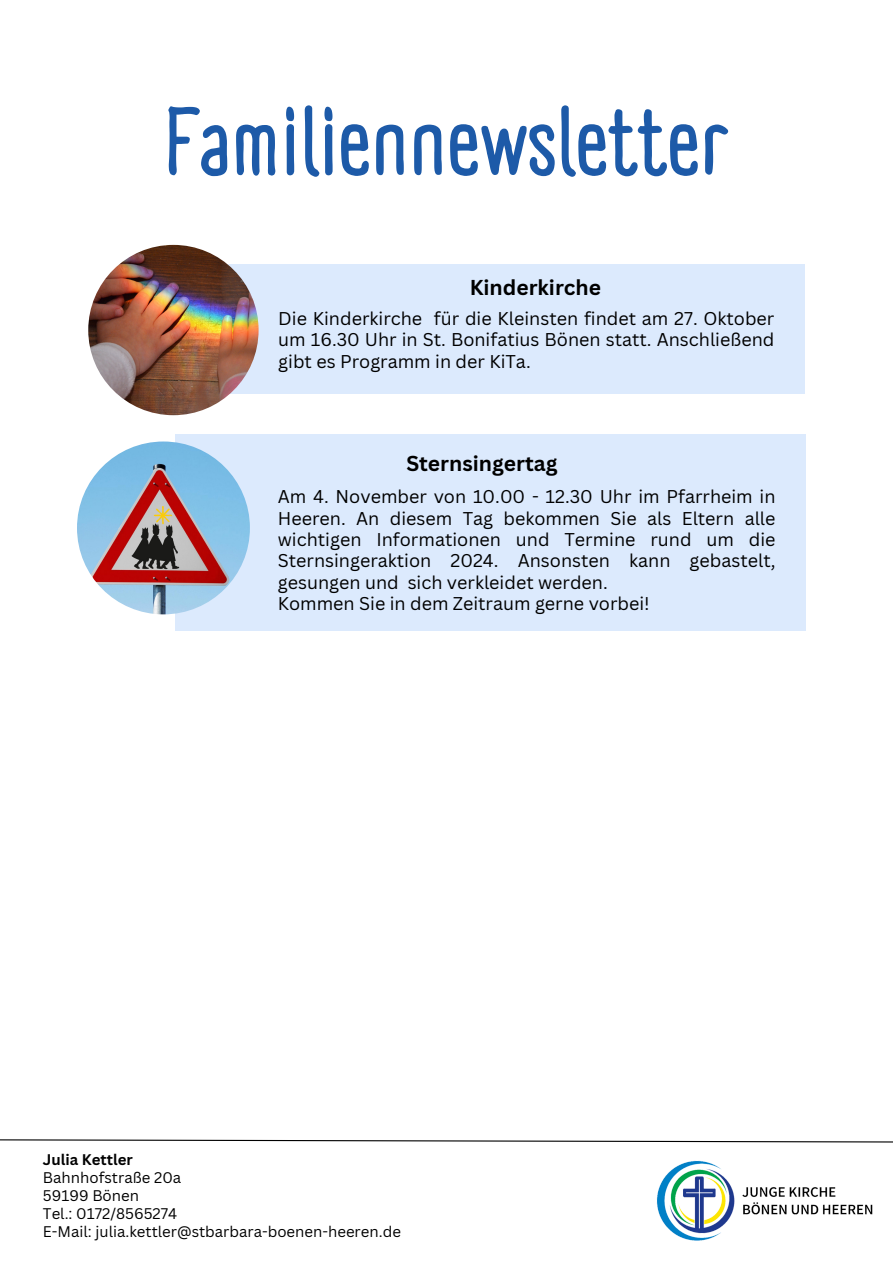
<style>
.page{position:relative;width:893px;height:1264px;background:#fff}
.page>*{position:absolute;margin:0;border:0;box-sizing:border-box;transform-origin:0 0}
.t1{font:700 94.2px "A Day Without Sun Text";color:#1d5aa8}
.t2{font:700 21px "Canva Sans";color:#000}
.t3{font:18px/21.3px "Canva Sans";color:#000;text-align:justify}
.t4{font:15px "Canva Sans";color:#000}
.t5{font:700 15px "Canva Sans";color:#000}
</style>
<div class="page">
<svg style="left:0;top:1139px;width:892px;height:4px"></svg>
<img style="left:657px;top:1161px;width:216px;height:80px">
<div style="left:176px;top:434px;width:629px;height:197px;background:#dceafd"></div>
<img style="left:77px;top:441px;width:173px;height:173px;border-radius:50%">
<div style="left:152px;top:264px;width:652px;height:130px;background:#dceafd"></div>
<img style="left:88px;top:245px;width:170px;height:170px;border-radius:50%">
<p class="t1" style="left:164px;top:85px;width:565px">Familiennewsletter</p>
<p class="t2" style="left:469px;top:272px;width:133px">Kinderkirche</p>
<p class="t3" style="left:278px;top:307px;width:497px">Die Kinderkirche für die Kleinsten findet am 27. Oktober um 16.30 Uhr in St. Bonifatius Bönen statt. Anschließend gibt es Programm in der KiTa.</p>
<p class="t2" style="left:406px;top:448px;width:153px">Sternsingertag</p>
<p class="t3" style="left:278px;top:485px;width:499px">Am 4. November von 10.00 - 12.30 Uhr im Pfarrheim in Heeren. An diesem Tag bekommen Sie als Eltern alle wichtigen Informationen und Termine rund um die Sternsingeraktion 2024. Ansonsten kann gebastelt, gesungen und sich verkleidet werden.</p>
<p class="t3" style="left:278px;top:592px;width:373px">Kommen Sie in dem Zeitraum gerne vorbei!</p>
<p class="t5" style="left:43px;top:1148px;width:91px">Julia Kettler</p>
<p class="t4" style="left:43px;top:1166px;width:140px">Bahnhofstraße 20a</p>
<p class="t4" style="left:43px;top:1184px;width:98px">59199 Bönen</p>
<p class="t4" style="left:43px;top:1202px;width:136px">Tel.: 0172/8565274</p>
<p class="t4" style="left:43px;top:1220px;width:359px">E-Mail: julia.kettler@stbarbara-boenen-heeren.de</p>
</div>
